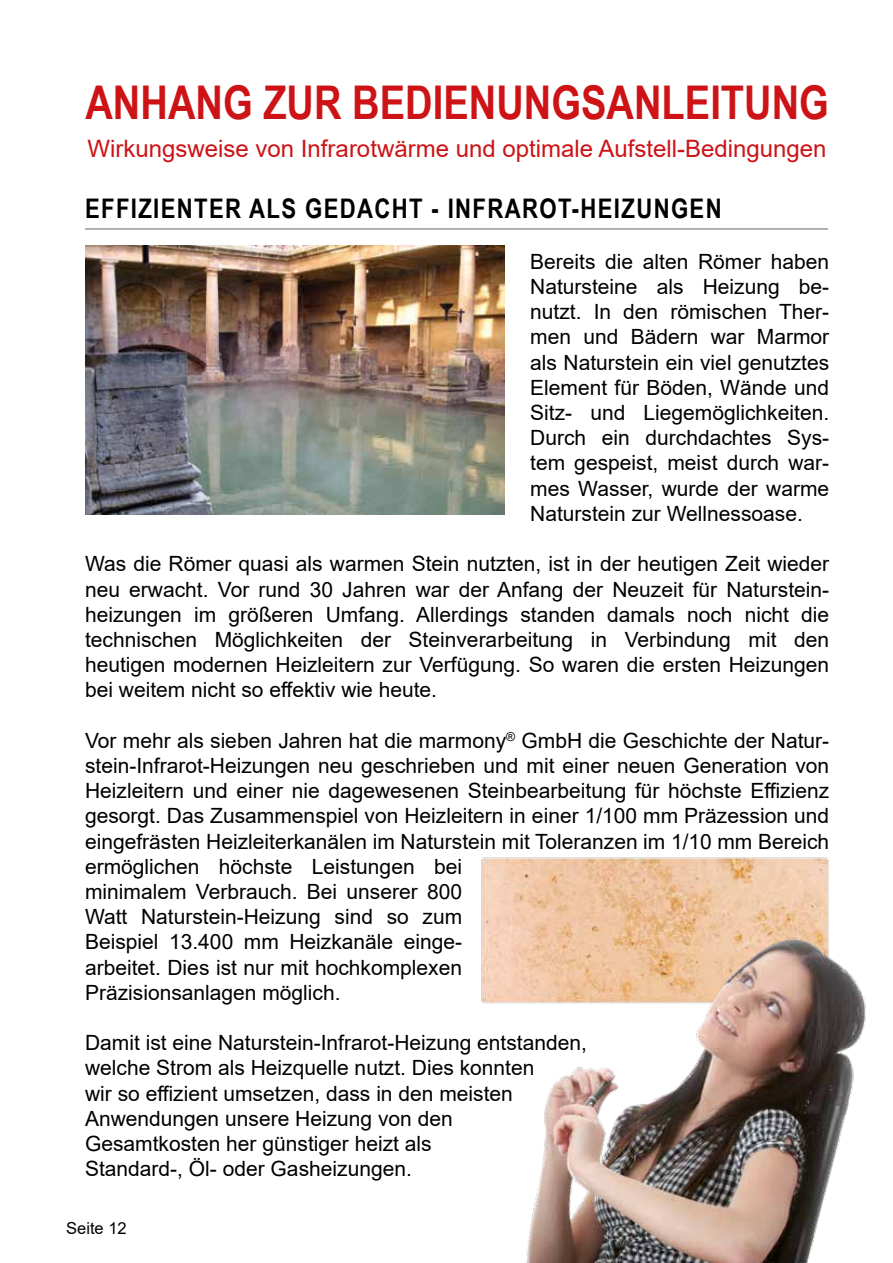
<style>
.page{position:relative;width:893px;height:1263px;background:#fff}
.page>*{position:absolute;margin:0;border:0;box-sizing:border-box;transform-origin:0 0}
.t1{font:700 46.5px "Arial Narrow";color:#cd1316}
.t2{font:700 27px "Arial Narrow";letter-spacing:.05em;color:#000}
.t3{font:24px "Arial";color:#cd1316}
.t4{font:21px/25.2px "Arial";color:#000;text-align:justify}
.t5{font:16.5px "Arial";color:#000}
</style>
<div class="page">
<hr style="left:85px;top:229px;width:743px;height:1px;background:#636362">
<img style="left:481px;top:857px;width:348px;height:147px">
<img style="left:517px;top:929px;width:349px;height:334px">
<img style="left:85px;top:246px;width:420px;height:268px">
<h1 class="t1" style="left:85px;top:67px;width:745px">ANHANG ZUR BEDIENUNGSANLEITUNG</h1>
<p class="t3" style="left:88px;top:132px;width:741px">Wirkungsweise von Infrarotwärme und optimale Aufstell-Bedingungen</p>
<p class="t2" style="left:85px;top:188px;width:638px">EFFIZIENTER ALS GEDACHT - INFRAROT-HEIZUNGEN</p>
<p class="t4" style="left:530px;top:249px;width:300px">Bereits die alten Römer haben Natursteine als Heizung be&shy;nutzt. In den römischen Ther&shy;men und Bädern war Marmor als Naturstein ein viel genutztes Element für Böden, Wände und Sitz- und Liegemöglichkeiten.<br>Durch ein durchdachtes Sys&shy;tem gespeist, meist durch war&shy;mes Wasser, wurde der warme Naturstein zur Wellnessoase.</p>
<p class="t4" style="left:85px;top:551px;width:746px">Was die Römer quasi als warmen Stein nutzten, ist in der heutigen Zeit wieder neu erwacht. Vor rund 30 Jahren war der Anfang der Neuzeit für Naturstein&shy;heizungen im größeren Umfang. Allerdings standen damals noch nicht die technischen Möglichkeiten der Steinverarbeitung in Verbindung mit den heutigen modernen Heizleitern zur Verfügung. So waren die ersten Heizungen bei weitem nicht so effektiv wie heute.</p>
<p class="t4" style="left:85px;top:728px;width:746px;text-align:left">Vor mehr als sieben Jahren hat die marmony<sup>®</sup> GmbH die Geschichte der Natur&shy;stein-Infrarot-Heizungen neu geschrieben und mit einer neuen Generation von Heizleitern und einer nie dagewesenen Steinbearbeitung für höchste Effizienz gesorgt. Das Zusammenspiel von Heizleitern in einer 1/100 mm Präzession und eingefrästen Heizleiterkanälen im Naturstein mit Toleranzen im 1/10 mm Bereich ermöglichen höchste Leistungen bei<br>minimalem Verbrauch. Bei unserer 800<br>Watt Naturstein-Heizung sind so zum<br>Beispiel 13.400 mm Heizkanäle einge-<br>arbeitet. Dies ist nur mit hochkomplexen<br>Präzisionsanlagen möglich.</p>
<p class="t4" style="left:85px;top:1030px;width:503px;text-align:left">Damit ist eine Naturstein-Infrarot-Heizung entstanden, welche Strom als Heizquelle nutzt. Dies konnten<br>wir so effizient umsetzen, dass in den meisten Anwendungen unsere Heizung von den Gesamtkosten her günstiger heizt als<br>Standard-, Öl- oder Gasheizungen.</p>
<p class="t5" style="left:66px;top:1216px;width:62px">Seite 12</p>
</div>
